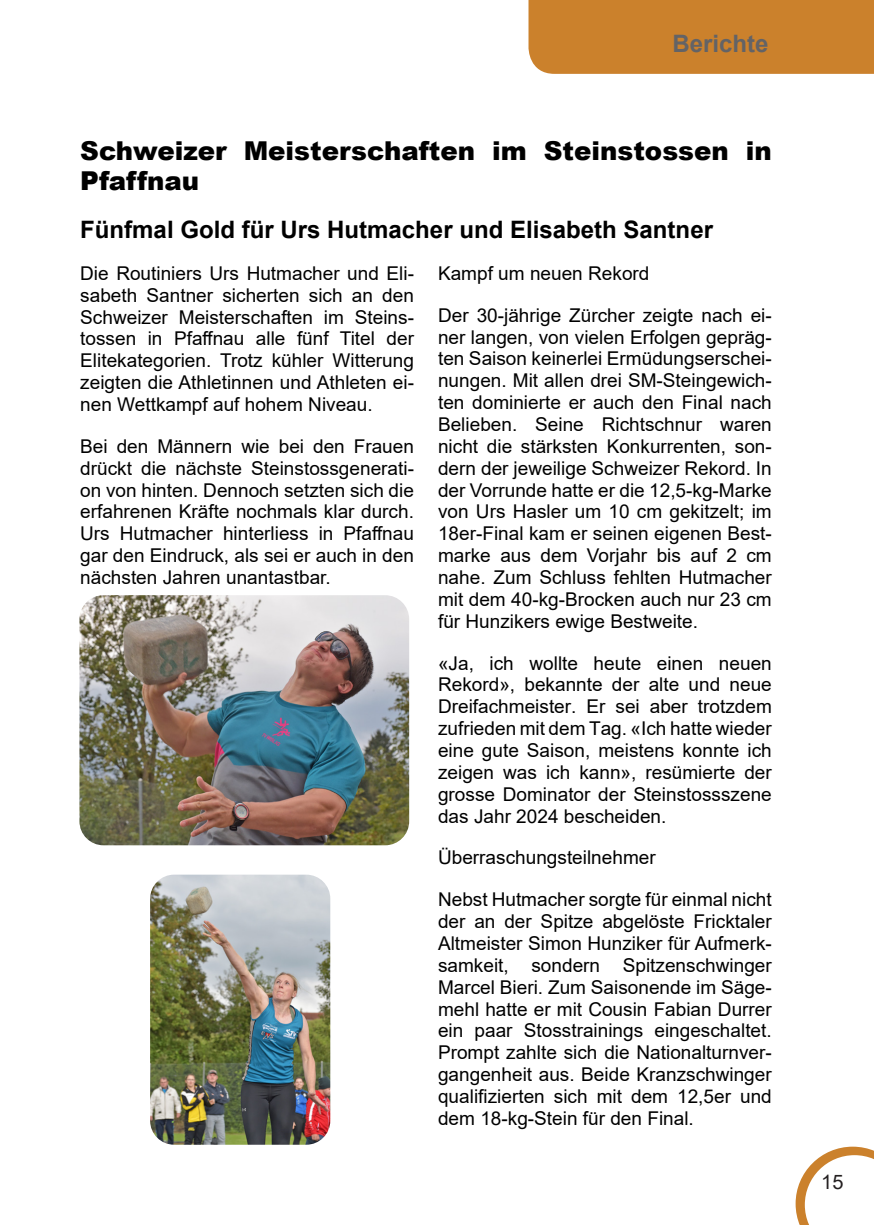
<style>
.page{position:relative;width:874px;height:1225px;background:#fff}
.page>*{position:absolute;margin:0;border:0;box-sizing:border-box;transform-origin:0 0}
.t1{font:900 26px/30px "Arial";color:#000}
.t2{font:700 24px "Arial";color:#000}
.t3{font:700 24px "Arial";color:#636366}
.t4{font:20px "Arial";color:#231f20}
.t5{font:19px/21.8px "Arial";color:#000;text-align:justify}
</style>
<div class="page">
<svg style="left:795px;top:1146px;width:78px;height:79px"></svg>
<div style="left:528px;top:0;width:345px;height:74px;background:#cb812c"></div>
<img style="left:79px;top:595px;width:330px;height:250px">
<img style="left:150px;top:874px;width:180px;height:270px">
<p class="t3" style="left:672px;top:26px;width:98px">Berichte</p>
<h1 class="t1" style="left:80px;top:135px;width:692px">Schweizer Meisterschaften im Steinstossen in<br>Pfaffnau</h1>
<p class="t2" style="left:80px;top:212px;width:634px">Fünfmal Gold für Urs Hutmacher und Elisabeth Santner</p>
<p class="t5" style="left:80px;top:262px;width:335px">Die Routiniers Urs Hutmacher und Eli&shy;sabeth Santner sicherten sich an den Schweizer Meisterschaften im Steins&shy;tossen in Pfaffnau alle fünf Titel der Elitekategorien. Trotz kühler Witterung zeigten die Athletinnen und Athleten ei&shy;nen Wettkampf auf hohem Niveau.</p>
<p class="t5" style="left:80px;top:435px;width:335px">Bei den Männern wie bei den Frauen drückt die nächste Steinstossgenerati&shy;on von hinten. Dennoch setzten sich die erfahrenen Kräfte nochmals klar durch.<br>Urs Hutmacher hinterliess in Pfaffnau gar den Eindruck, als sei er auch in den nächsten Jahren unantastbar.</p>
<p class="t5" style="left:438px;top:262px;width:213px">Kampf um neuen Rekord</p>
<p class="t5" style="left:438px;top:304px;width:335px">Der 30-jährige Zürcher zeigte nach ei&shy;ner langen, von vielen Erfolgen gepräg&shy;ten Saison keinerlei Ermüdungserschei&shy;nungen. Mit allen drei SM-Steingewich&shy;ten dominierte er auch den Final nach Belieben. Seine Richtschnur waren nicht die stärksten Konkurrenten, son&shy;dern der jeweilige Schweizer Rekord. In der Vorrunde hatte er die 12,5-kg-Marke von Urs Hasler um 10 cm gekitzelt; im 18er-Final kam er seinen eigenen Best&shy;marke aus dem Vorjahr bis auf 2 cm nahe. Zum Schluss fehlten Hutmacher mit dem 40-kg-Brocken auch nur 23 cm für Hunzikers ewige Bestweite.</p>
<p class="t5" style="left:438px;top:652px;width:335px">«Ja, ich wollte heute einen neuen Rekord», bekannte der alte und neue Dreifachmeister. Er sei aber trotzdem zufrieden mit dem Tag. «Ich hatte wieder eine gute Saison, meistens konnte ich zeigen was ich kann», resümierte der grosse Dominator der Steinstossszene das Jahr 2024 bescheiden.</p>
<p class="t5" style="left:438px;top:846px;width:219px">Überraschungsteilnehmer</p>
<p class="t5" style="left:438px;top:888px;width:335px">Nebst Hutmacher sorgte für einmal nicht der an der Spitze abgelöste Fricktaler Altmeister Simon Hunziker für Aufmerk&shy;samkeit, sondern Spitzenschwinger Marcel Bieri. Zum Saisonende im Säge&shy;mehl hatte er mit Cousin Fabian Durrer ein paar Stosstrainings eingeschaltet.<br>Prompt zahlte sich die Nationalturnver&shy;gangenheit aus. Beide Kranzschwinger qualifizierten sich mit dem 12,5er und dem 18-kg-Stein für den Final.</p>
<p class="t4" style="left:820px;top:1168px;width:24px">15</p>
</div>
